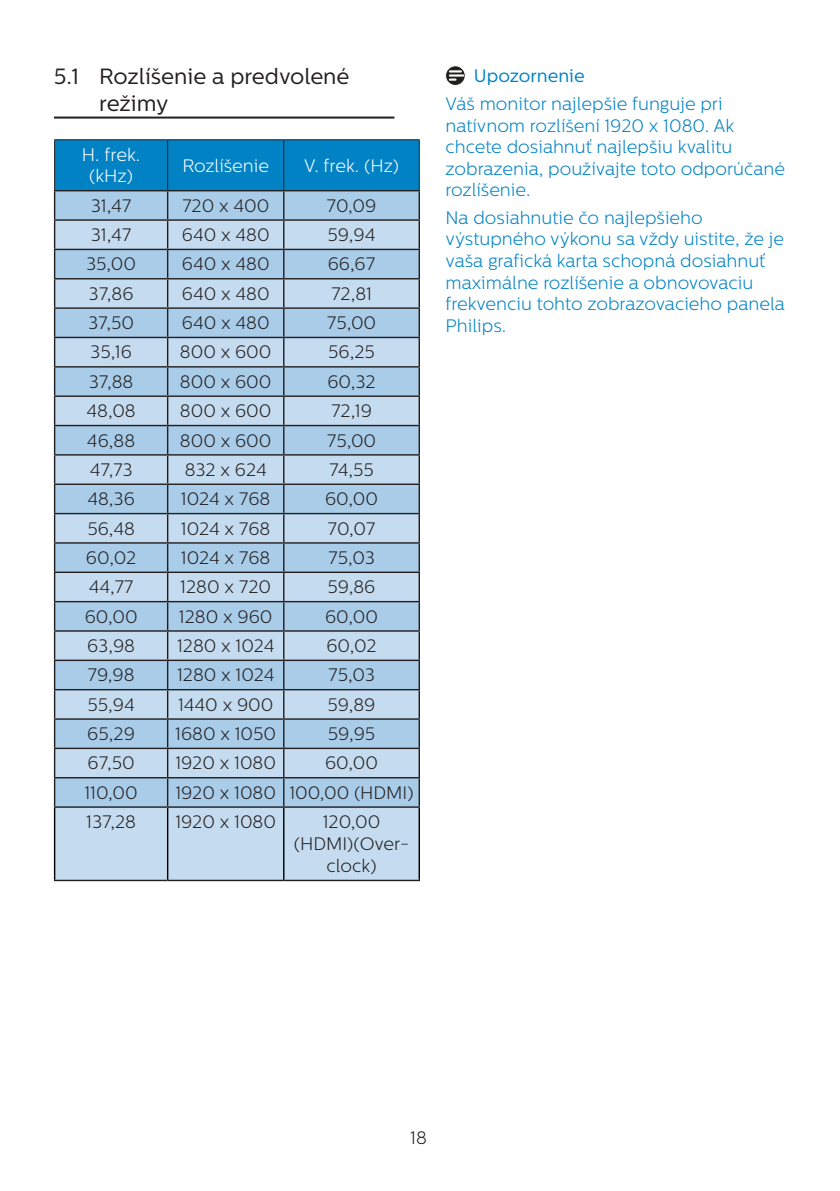
<style>
.page{position:relative;width:840px;height:1191px;background:#fff}
.page>*{position:absolute;margin:0;border:0;box-sizing:border-box;transform-origin:0 0}
.t1{font:22px/26.4px "Centrale Sans";color:#231f20}
.t2{font:300 18px/22px "Centrale Sans";color:#231f20;text-align:center}
.Heading_3{font:300 18px/21.6px "Centrale Sans";color:#0082c5}
.chapter-paragraph{font:300 18px/21.6px "Centrale Sans";color:#fff;text-align:center}
.Heading_3-2{font:18px "Centrale Sans";color:#0082c5}
</style>
<div class="page">
<hr style="left:54px;top:117px;width:340px;height:2px;background:#231f20">
<div style="left:55px;top:807px;width:363px;height:72px;background:#c5dcf0"></div>
<hr style="left:283px;top:190px;width:137px;height:1px;background:#231f20">
<hr style="left:418px;top:191px;width:2px;height:28px;background:#231f20">
<hr style="left:283px;top:219px;width:137px;height:2px;background:#231f20">
<hr style="left:418px;top:221px;width:2px;height:28px;background:#231f20">
<hr style="left:283px;top:249px;width:137px;height:1px;background:#231f20">
<hr style="left:418px;top:250px;width:2px;height:28px;background:#231f20">
<hr style="left:283px;top:278px;width:137px;height:1px;background:#231f20">
<hr style="left:418px;top:279px;width:2px;height:28px;background:#231f20">
<hr style="left:283px;top:307px;width:137px;height:2px;background:#231f20">
<hr style="left:418px;top:309px;width:2px;height:28px;background:#231f20">
<hr style="left:283px;top:337px;width:137px;height:1px;background:#231f20">
<hr style="left:418px;top:338px;width:2px;height:28px;background:#231f20">
<hr style="left:283px;top:366px;width:137px;height:1px;background:#231f20">
<hr style="left:418px;top:367px;width:2px;height:28px;background:#231f20">
<hr style="left:283px;top:395px;width:137px;height:2px;background:#231f20">
<hr style="left:418px;top:397px;width:2px;height:28px;background:#231f20">
<hr style="left:283px;top:425px;width:137px;height:1px;background:#231f20">
<hr style="left:418px;top:426px;width:2px;height:28px;background:#231f20">
<hr style="left:283px;top:454px;width:137px;height:1px;background:#231f20">
<hr style="left:418px;top:455px;width:2px;height:28px;background:#231f20">
<hr style="left:283px;top:483px;width:137px;height:2px;background:#231f20">
<hr style="left:418px;top:485px;width:2px;height:28px;background:#231f20">
<hr style="left:283px;top:513px;width:137px;height:1px;background:#231f20">
<hr style="left:418px;top:514px;width:2px;height:28px;background:#231f20">
<hr style="left:283px;top:542px;width:137px;height:1px;background:#231f20">
<hr style="left:418px;top:543px;width:2px;height:28px;background:#231f20">
<hr style="left:283px;top:571px;width:137px;height:2px;background:#231f20">
<hr style="left:418px;top:573px;width:2px;height:28px;background:#231f20">
<hr style="left:283px;top:601px;width:137px;height:1px;background:#231f20">
<hr style="left:418px;top:602px;width:2px;height:28px;background:#231f20">
<hr style="left:283px;top:630px;width:137px;height:1px;background:#231f20">
<hr style="left:418px;top:631px;width:2px;height:28px;background:#231f20">
<hr style="left:283px;top:659px;width:137px;height:2px;background:#231f20">
<hr style="left:418px;top:661px;width:2px;height:28px;background:#231f20">
<hr style="left:283px;top:689px;width:137px;height:1px;background:#231f20">
<hr style="left:418px;top:690px;width:2px;height:28px;background:#231f20">
<hr style="left:283px;top:718px;width:137px;height:1px;background:#231f20">
<hr style="left:418px;top:719px;width:2px;height:28px;background:#231f20">
<hr style="left:283px;top:747px;width:137px;height:2px;background:#231f20">
<hr style="left:418px;top:749px;width:2px;height:28px;background:#231f20">
<hr style="left:283px;top:777px;width:137px;height:1px;background:#231f20">
<svg style="left:54px;top:140px;width:365px;height:666px;background:#9fc2dc"></svg>
<hr style="left:418px;top:778px;width:2px;height:28px;background:#231f20">
<hr style="left:54px;top:806px;width:113px;height:1px;background:#231f20">
<hr style="left:167px;top:806px;width:116px;height:1px;background:#231f20">
<hr style="left:283px;top:806px;width:137px;height:1px;background:#231f20">
<hr style="left:54px;top:879px;width:113px;height:2px;background:#231f20">
<hr style="left:167px;top:879px;width:116px;height:2px;background:#231f20">
<hr style="left:283px;top:879px;width:137px;height:2px;background:#231f20">
<hr style="left:54px;top:139px;width:113px;height:1px;background:#231f20">
<hr style="left:54px;top:140px;width:1px;height:50px;background:#231f20">
<hr style="left:167px;top:139px;width:116px;height:1px;background:#231f20">
<hr style="left:167px;top:140px;width:1px;height:50px;background:#231f20">
<hr style="left:283px;top:139px;width:136px;height:1px;background:#231f20">
<hr style="left:283px;top:140px;width:1px;height:50px;background:#231f20">
<hr style="left:418px;top:140px;width:1px;height:50px;background:#231f20">
<hr style="left:54px;top:807px;width:1px;height:72px;background:#000">
<hr style="left:167px;top:807px;width:1px;height:72px;background:#000">
<hr style="left:283px;top:807px;width:1px;height:72px;background:#000">
<hr style="left:418px;top:807px;width:2px;height:72px;background:#000">
<svg style="left:445px;top:66px;width:20px;height:19px"></svg>
<div style="left:445px;top:66px;width:20px;height:19px;border:1px solid #fff;border-radius:50%"></div>
<svg style="left:449px;top:70px;width:11px;height:2px"></svg>
<hr style="left:449px;top:74px;width:14px;height:3px;background:#fff">
<svg style="left:449px;top:78px;width:6px;height:3px"></svg>
<p class="t1" style="left:99px;top:64px;width:251px;text-indent:-45px">5.1 Rozlíšenie a predvolené režimy</p>
<p class="chapter-paragraph" style="left:82px;top:144px;width:60px">H. frek. (kHz)</p>
<p class="chapter-paragraph" style="left:182px;top:154px;width:88px">Rozlíšenie</p>
<p class="chapter-paragraph" style="left:304px;top:154px;width:96px">V. frek. (Hz)</p>
<p class="t2" style="left:91px;top:194px;width:42px">31,47</p>
<p class="t2" style="left:182px;top:194px;width:89px">720 x 400</p>
<p class="t2" style="left:326px;top:194px;width:51px">70,09</p>
<p class="t2" style="left:91px;top:224px;width:42px">31,47</p>
<p class="t2" style="left:182px;top:224px;width:89px">640 x 480</p>
<p class="t2" style="left:327px;top:224px;width:49px">59,94</p>
<p class="t2" style="left:86px;top:253px;width:51px">35,00</p>
<p class="t2" style="left:182px;top:253px;width:89px">640 x 480</p>
<p class="t2" style="left:327px;top:253px;width:49px">66,67</p>
<p class="t2" style="left:89px;top:282px;width:46px">37,86</p>
<p class="t2" style="left:182px;top:282px;width:89px">640 x 480</p>
<p class="t2" style="left:331px;top:282px;width:42px">72,81</p>
<p class="t2" style="left:88px;top:312px;width:47px">37,50</p>
<p class="t2" style="left:182px;top:312px;width:89px">640 x 480</p>
<p class="t2" style="left:327px;top:312px;width:51px">75,00</p>
<p class="t2" style="left:90px;top:341px;width:43px">35,16</p>
<p class="t2" style="left:180px;top:341px;width:93px">800 x 600</p>
<p class="t2" style="left:328px;top:341px;width:48px">56,25</p>
<p class="t2" style="left:89px;top:370px;width:46px">37,88</p>
<p class="t2" style="left:180px;top:370px;width:93px">800 x 600</p>
<p class="t2" style="left:327px;top:370px;width:50px">60,32</p>
<p class="t2" style="left:86px;top:400px;width:51px">48,08</p>
<p class="t2" style="left:180px;top:400px;width:93px">800 x 600</p>
<p class="t2" style="left:331px;top:400px;width:42px">72,19</p>
<p class="t2" style="left:87px;top:429px;width:50px">46,88</p>
<p class="t2" style="left:180px;top:429px;width:93px">800 x 600</p>
<p class="t2" style="left:327px;top:429px;width:51px">75,00</p>
<p class="t2" style="left:90px;top:459px;width:44px">47,73</p>
<p class="t2" style="left:184px;top:459px;width:83px">832 x 624</p>
<p class="t2" style="left:329px;top:459px;width:46px">74,55</p>
<p class="t2" style="left:87px;top:488px;width:49px">48,36</p>
<p class="t2" style="left:181px;top:488px;width:91px">1024 x 768</p>
<p class="t2" style="left:325px;top:488px;width:54px">60,00</p>
<p class="t2" style="left:87px;top:517px;width:49px">56,48</p>
<p class="t2" style="left:181px;top:517px;width:91px">1024 x 768</p>
<p class="t2" style="left:327px;top:517px;width:49px">70,07</p>
<p class="t2" style="left:86px;top:547px;width:52px">60,02</p>
<p class="t2" style="left:181px;top:547px;width:91px">1024 x 768</p>
<p class="t2" style="left:328px;top:547px;width:48px">75,03</p>
<p class="t2" style="left:89px;top:576px;width:46px">44,77</p>
<p class="t2" style="left:180px;top:576px;width:92px">1280 x 720</p>
<p class="t2" style="left:327px;top:576px;width:49px">59,86</p>
<p class="t2" style="left:85px;top:605px;width:54px">60,00</p>
<p class="t2" style="left:179px;top:605px;width:95px">1280 x 960</p>
<p class="t2" style="left:325px;top:605px;width:54px">60,00</p>
<p class="t2" style="left:87px;top:635px;width:50px">63,98</p>
<p class="t2" style="left:177px;top:635px;width:99px">1280 x 1024</p>
<p class="t2" style="left:326px;top:635px;width:52px">60,02</p>
<p class="t2" style="left:87px;top:664px;width:49px">79,98</p>
<p class="t2" style="left:177px;top:664px;width:99px">1280 x 1024</p>
<p class="t2" style="left:328px;top:664px;width:48px">75,03</p>
<p class="t2" style="left:87px;top:693px;width:49px">55,94</p>
<p class="t2" style="left:178px;top:693px;width:97px">1440 x 900</p>
<p class="t2" style="left:327px;top:693px;width:49px">59,89</p>
<p class="t2" style="left:87px;top:723px;width:49px">65,29</p>
<p class="t2" style="left:175px;top:723px;width:102px">1680 x 1050</p>
<p class="t2" style="left:327px;top:723px;width:49px">59,95</p>
<p class="t2" style="left:88px;top:752px;width:48px">67,50</p>
<p class="t2" style="left:175px;top:752px;width:102px">1920 x 1080</p>
<p class="t2" style="left:325px;top:752px;width:54px">60,00</p>
<p class="t2" style="left:84px;top:781px;width:55px">110,00</p>
<p class="t2" style="left:175px;top:781px;width:102px">1920 x 1080</p>
<p class="t2" style="left:289px;top:781px;width:126px">100,00 (HDMI)</p>
<p class="t2" style="left:86px;top:811px;width:51px">137,28</p>
<p class="t2" style="left:175px;top:811px;width:102px">1920 x 1080</p>
<p class="t2" style="left:322px;top:811px;width:59px">120,00</p>
<p class="t2" style="left:293px;top:833px;width:117px">(HDMI)(Over&shy;clock)</p>
<p class="Heading_3-2" style="left:473px;top:65px;width:112px">Upozornenie</p>
<p class="Heading_3" style="left:445px;top:93px;width:341px">Váš monitor najlepšie funguje pri natívnom rozlíšení 1920 x 1080. Ak chcete dosiahnuť najlepšiu kvalitu zobrazenia, používajte toto odporúčané rozlíšenie.</p>
<p class="Heading_3" style="left:445px;top:207px;width:340px">Na dosiahnutie čo najlepšieho výstupného výkonu sa vždy uistite, že je vaša grafická karta schopná dosiahnuť maximálne rozlíšenie a obnovovaciu frekvenciu tohto zobrazovacieho panela<br>Philips.</p>
<p class="t2" style="left:410px;top:1127px;width:18px">18</p>
</div>
